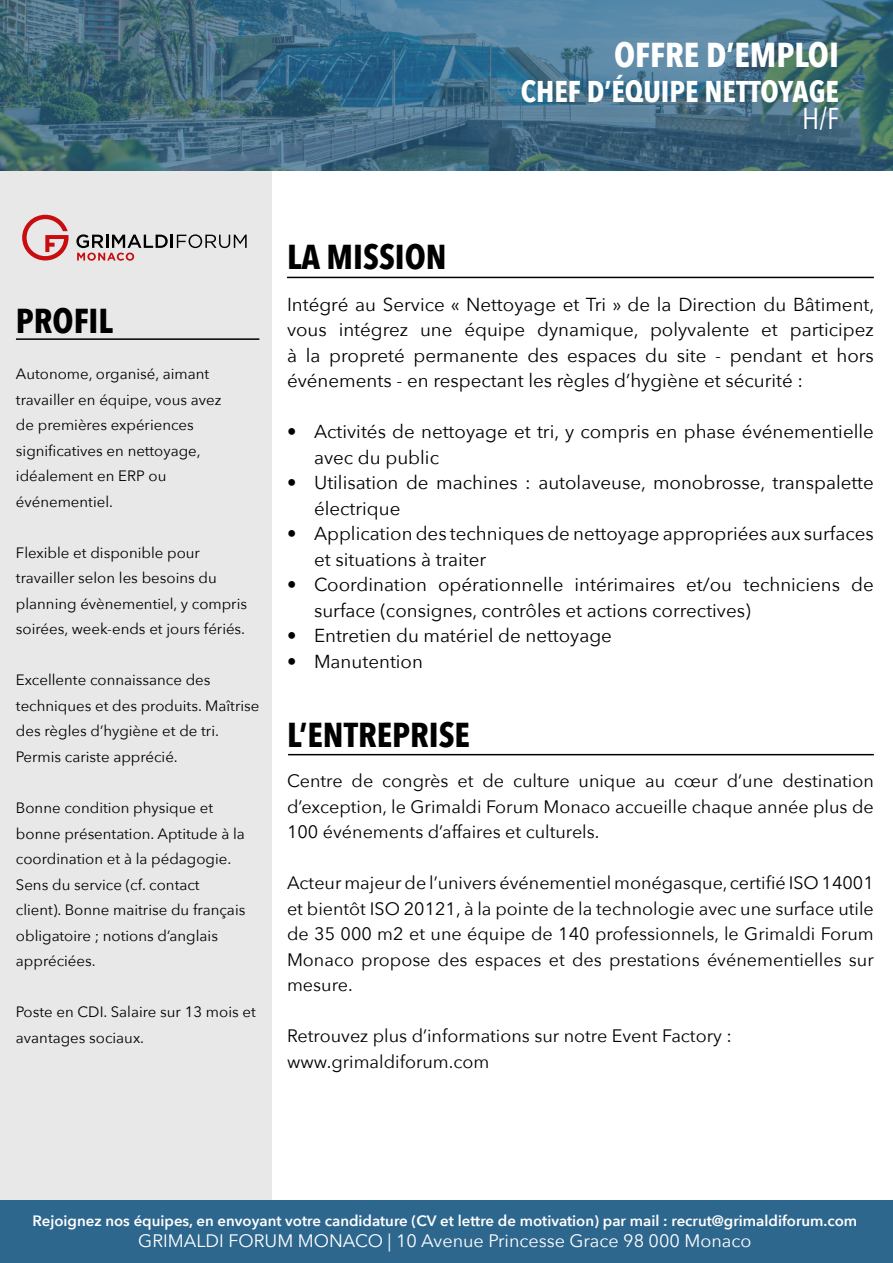
<style>
.page{position:relative;width:893px;height:1263px;background:#fff}
.page>*{position:absolute;margin:0;border:0;box-sizing:border-box;transform-origin:0 0}
.t1{font:700 34.5px "Avenir Next Condensed";color:#000}
.t2{font:700 34.5px "Avenir Next Condensed";color:#fff}
.t3{font:700 30px "Avenir Next Condensed";color:#fff}
.t4{font:30px "Avenir Next Condensed";color:#fff}
.t5{font:18.75px/25.5px "Avenir Next";color:#000}
.t6{font:18px/25.5px "Avenir Next";color:#000;text-align:justify}
.t7{font:18px "Avenir Next";color:#fff}
.t8{font:15px/25.5px "Avenir Next";color:#000}
.t9{font:600 15px "Avenir Next";color:#fff}
</style>
<div class="page">
<div style="left:0;top:170px;width:271px;height:1029px;background:#e8e8e8"></div>
<div style="left:0;top:1200px;width:893px;height:63px;background:#2e678e"></div>
<hr style="left:288px;top:754px;width:586px;height:1px;background:#000">
<hr style="left:287px;top:277px;width:587px;height:1px;background:#000">
<hr style="left:16px;top:338px;width:243px;height:2px;background:#000">
<svg style="left:76px;top:234px;width:171px;height:27px"></svg>
<svg style="left:22px;top:215px;width:47px;height:45px"></svg>
<svg style="left:0;top:0;width:893px;height:170px;background:#426e83"></svg>
<h1 class="t2" style="left:614px;top:34px;width:226px">OFFRE D’EMPLOI</h1>
<h2 class="t3" style="left:521px;top:73px;width:320px">CHEF D’ÉQUIPE NETTOYAGE</h2>
<h2 class="t4" style="left:802px;top:93px;width:38px">H/F</h2>
<h1 class="t1" style="left:16px;top:300px;width:99px">PROFIL</h1>
<p class="t8" style="left:16px;top:361px;width:207px">Autonome, organisé, aimant travailler en équipe, vous avez de premières expériences significatives en nettoyage, idéalement en ERP ou événementiel.</p>
<p class="t8" style="left:16px;top:539px;width:233px">Flexible et disponible pour travailler selon les besoins du planning évènementiel, y compris soirées, week-ends et jours fériés.</p>
<p class="t8" style="left:16px;top:667px;width:245px">Excellente connaissance des techniques et des produits. Maîtrise des règles d’hygiène et de tri.<br>Permis cariste apprécié.</p>
<p class="t8" style="left:16px;top:794px;width:231px">Bonne condition physique et bonne présentation. Aptitude à la coordination et à la pédagogie.<br>Sens du service (cf. contact client). Bonne maitrise du français obligatoire ; notions d’anglais appréciées.</p>
<p class="t8" style="left:16px;top:998px;width:241px">Poste en CDI. Salaire sur 13 mois et avantages sociaux.</p>
<h1 class="t1" style="left:287px;top:236px;width:161px">LA MISSION</h1>
<p class="t5" style="left:287px;top:291px;width:589px;text-align:justify">Intégré au Service « Nettoyage et Tri » de la Direction du Bâtiment, vous intégrez une équipe dynamique, polyvalente et participez à la propreté permanente des espaces du site - pendant et hors événements - en respectant les règles d’hygiène et sécurité :</p>
<p class="t5" style="left:314px;top:418px;width:561px;text-indent:-27px">• Activités de nettoyage et tri, y compris en phase événementielle avec du public</p>
<p class="t5" style="left:314px;top:469px;width:561px;text-indent:-27px">• Utilisation de machines : autolaveuse, monobrosse, transpalette électrique</p>
<p class="t5" style="left:314px;top:520px;width:561px;text-indent:-27px">• Application des techniques de nettoyage appropriées aux surfaces et situations à traiter</p>
<p class="t5" style="left:314px;top:571px;width:561px;text-indent:-27px">• Coordination opérationnelle intérimaires et/ou techniciens de surface (consignes, contrôles et actions correctives)</p>
<p class="t5" style="left:287px;top:622px;width:326px">• Entretien du matériel de nettoyage</p>
<p class="t5" style="left:287px;top:648px;width:137px">• Manutention</p>
<h1 class="t1" style="left:287px;top:714px;width:185px">L’ENTREPRISE</h1>
<p class="t6" style="left:287px;top:767px;width:588px">Centre de congrès et de culture unique au cœur d’une destination d’exception, le Grimaldi Forum Monaco accueille chaque année plus de 100 événements d’affaires et culturels.</p>
<p class="t6" style="left:287px;top:869px;width:588px">Acteur majeur de l’univers événementiel monégasque, certifié ISO 14001 et bientôt ISO 20121, à la pointe de la technologie avec une surface utile de 35 000 m2 et une équipe de 140 professionnels, le Grimaldi Forum Monaco propose des espaces et des prestations événementielles sur mesure.</p>
<p class="t6" style="left:287px;top:1022px;width:446px">Retrouvez plus d’informations sur notre Event Factory : www.grimaldiforum.com</p>
<p class="t9" style="left:33px;top:1207px;width:826px">Rejoignez nos équipes, en envoyant votre candidature (CV et lettre de motivation) par mail : recrut@grimaldiforum.com</p>
<p class="t7" style="left:138px;top:1226px;width:615px">GRIMALDI FORUM MONACO | 10 Avenue Princesse Grace 98 000 Monaco</p>
</div>
